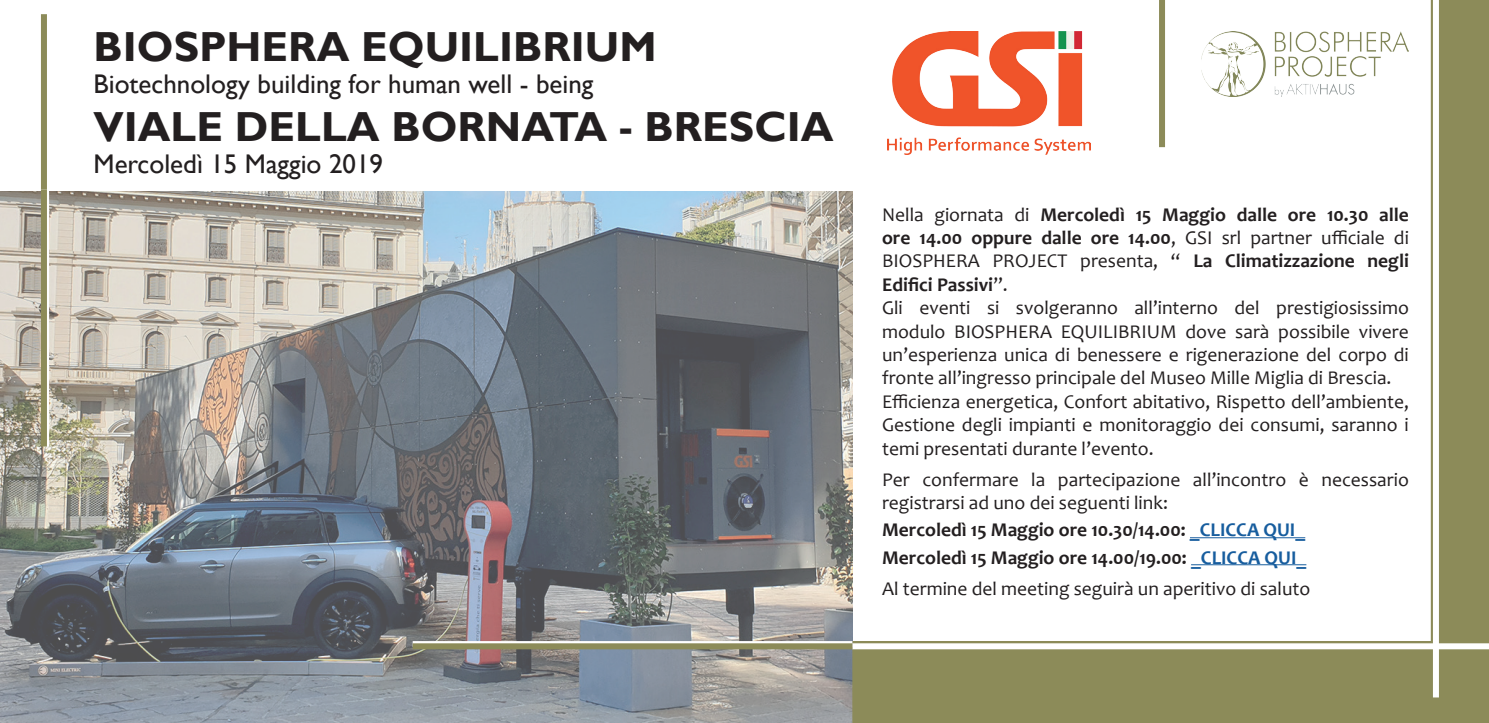
<style>
.page{position:relative;width:1489px;height:723px;background:#fff}
.page>*{position:absolute;margin:0;border:0;box-sizing:border-box;transform-origin:0 0}
.t1{font:700 42px "Gill Sans";color:#231f20}
.t2{font:27px "Gill Sans";color:#231f20}
.t3{font:19.5px/23.4px "Candara";color:#231f20}
.t4{font:700 19.5px/27px "Candara";color:#231f20}
.s1{font-weight:700}
.s2{color:#175d9e}
</style>
<div class="page">
<img style="left:0;top:191px;width:852px;height:532px">
<div style="left:852px;top:641px;width:578px;height:82px;background:#8c8b59"></div>
<div style="left:1430px;top:0;width:58px;height:723px;background:#8c8b59"></div>
<hr style="left:1189px;top:537px;width:116px;height:1px;background:#175d9e">
<hr style="left:1190px;top:564px;width:116px;height:1px;background:#175d9e">
<div style="left:1432px;top:0;width:6px;height:697px;background:#fff"></div>
<div style="left:852px;top:643px;width:636px;height:6px;background:#fff"></div>
<div style="left:1158px;top:0;width:6px;height:147px;background:#8c8b59"></div>
<div style="left:412px;top:641px;width:440px;height:6px;background:#fff"></div>
<div style="left:412px;top:643px;width:440px;height:6px;background:#8c8b59"></div>
<div style="left:43px;top:183px;width:6px;height:263px;background:#fff"></div>
<div style="left:41px;top:14px;width:6px;height:175px;background:#8c8b59"></div>
<div style="left:41px;top:189px;width:6px;height:257px;background:#8c8b59"></div>
<img style="left:887px;top:32px;width:203px;height:122px">
<img style="left:1201px;top:32px;width:207px;height:65px">
<h1 class="t1" style="left:94px;top:21px;width:564px">BIOSPHERA EQUILIBRIUM</h1>
<h2 class="t2" style="left:94px;top:69px;width:501px">Biotechnology building for human well - being</h2>
<h1 class="t1" style="left:94px;top:101px;width:741px">VIALE DELLA BORNATA - BRESCIA</h1>
<h2 class="t2" style="left:94px;top:148px;width:291px">Mercoledì 15 Maggio 2019</h2>
<p class="t3" style="left:882px;top:202px;width:528px">Nella giornata di <span class="s1">Mercoledì 15 Maggio dalle ore 10.30 alle ore 14.00 oppure dalle ore 14.00</span>, GSI srl partner ufficiale di BIOSPHERA PROJECT presenta, “ <span class="s1">La Climatizzazione negli Edifici Passivi</span>”.<br>Gli eventi si svolgeranno all’interno del prestigiosissimo modulo BIOSPHERA EQUILIBRIUM dove sarà possibile vivere un’esperienza unica di benessere e rigenerazione del corpo di fronte all’ingresso principale del Museo Mille Miglia di Brescia.<br>Efficienza energetica, Confort abitativo, Rispetto dell’ambiente, Gestione degli impianti e monitoraggio dei consumi, saranno i temi presentati durante l’evento.</p>
<p class="t3" style="left:882px;top:468px;width:528px">Per confermare la partecipazione all’incontro è necessario registrarsi ad uno dei seguenti link:</p>
<p class="t4" style="left:882px;top:516px;width:426px">Mercoledì 15 Maggio ore 10.30/14.00: <span class="s2">_CLICCA QUI_<br></span>Mercoledì 15 Maggio ore 14.00/19.00: <span class="s2">_CLICCA QUI_</span></p>
<p class="t3" style="left:882px;top:577px;width:430px">Al termine del meeting seguirà un aperitivo di saluto</p>
</div>
